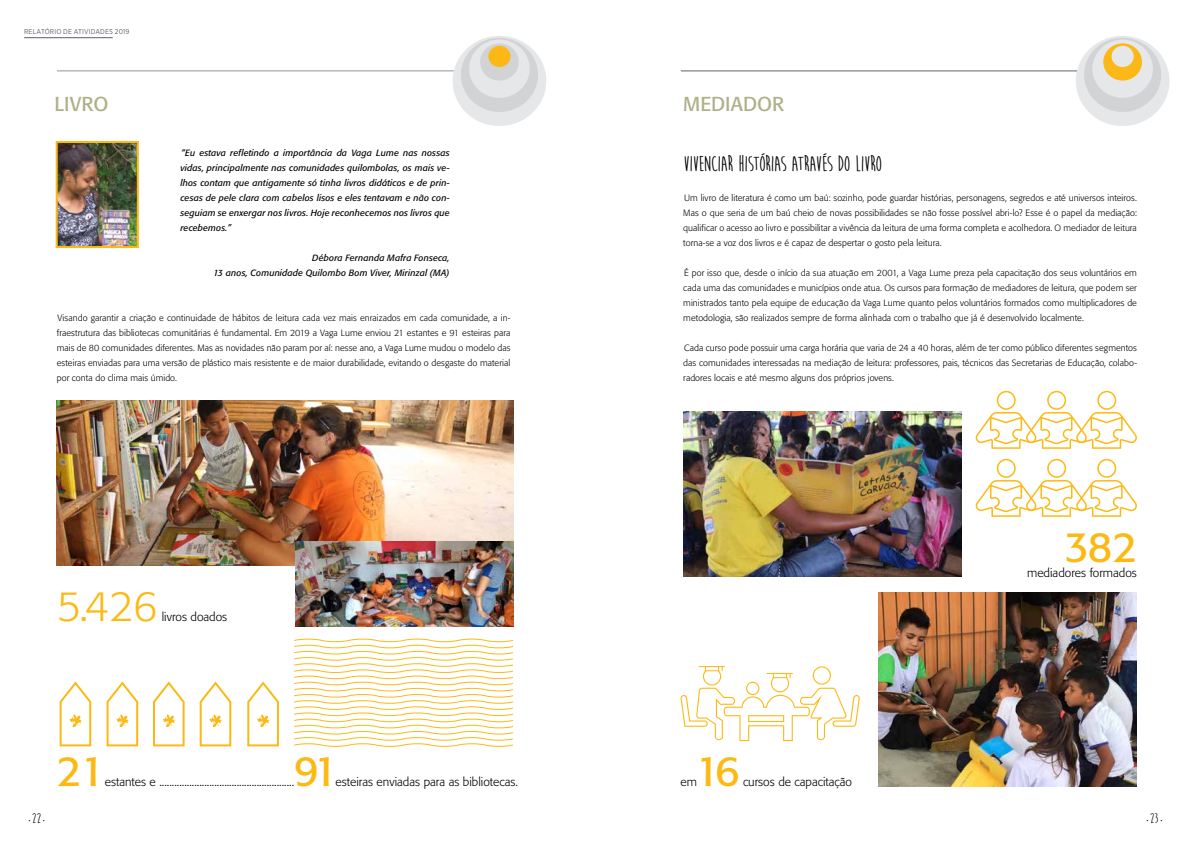
<style>
.page{position:relative;width:1191px;height:842px;background:#fff}
.page>*{position:absolute;margin:0;border:0;box-sizing:border-box;transform-origin:0 0}
.t1{font:42px "Formata";letter-spacing:-.02em;color:#fdb913}
.t2{font:300 42px "Formata";color:#fdb913}
.t3{font:700 22px "Moon Flower";letter-spacing:-.04em;color:#000}
.t4{font:20px "Formata";letter-spacing:.005em;color:#afb087}
.t5{font:700 14px "Moon Flower";color:#000}
.t6{font:300 12px "Formata";color:#000}
.t7{font:300 9px/15px "Formata";letter-spacing:.005em;color:#000;text-align:justify}
.t8{font:italic 9px/15px "Formata";letter-spacing:.01em;color:#000;text-align:justify}
.t9{font:7px "Gotham Narrow";letter-spacing:.02em;color:#5a5e68}
.t10{font:700 4px "Moon Flower";color:#000}
.s1{font-size:4px}
</style>
<div class="page">
<hr style="left:24px;top:38px;width:89px;height:1px;background:#5a5e68">
<hr style="left:57px;top:71px;width:453px;height:1px;background:#939598">
<hr style="left:681px;top:71px;width:453px;height:1px;background:#939598">
<img style="left:57px;top:400px;width:456px;height:165px">
<img style="left:295px;top:542px;width:218px;height:84px">
<svg style="left:107px;top:681px;width:31px;height:65px"></svg>
<svg style="left:153px;top:681px;width:32px;height:65px"></svg>
<svg style="left:200px;top:681px;width:31px;height:65px"></svg>
<svg style="left:247px;top:681px;width:32px;height:65px"></svg>
<svg style="left:294px;top:638px;width:220px;height:109px"></svg>
<svg style="left:60px;top:681px;width:31px;height:65px"></svg>
<div style="left:452px;top:36px;width:94px;height:90px;background:#e6e7e8;border-radius:50%"></div>
<div style="left:461px;top:38px;width:77px;height:74px;background:#d1d3d4;border-radius:50%"></div>
<div style="left:469px;top:40px;width:61px;height:58px;background:#e6e7e8;border-radius:50%"></div>
<div style="left:480px;top:43px;width:39px;height:38px;background:#d1d3d4;border-radius:50%"></div>
<div style="left:488px;top:46px;width:22px;height:21px;background:#fcb817;border-radius:50%"></div>
<img style="left:59px;top:144px;width:77px;height:101px">
<div style="left:56px;top:141px;width:83px;height:107px;border:2px solid #fdb913"></div>
<img style="left:878px;top:592px;width:259px;height:194px">
<img style="left:683px;top:412px;width:278px;height:165px">
<svg style="left:975px;top:391px;width:162px;height:58px"></svg>
<svg style="left:975px;top:459px;width:162px;height:58px"></svg>
<div style="left:1075px;top:36px;width:94px;height:90px;background:#e6e7e8;border-radius:50%"></div>
<div style="left:1084px;top:38px;width:77px;height:74px;background:#d1d3d4;border-radius:50%"></div>
<div style="left:1092px;top:40px;width:61px;height:58px;background:#e6e7e8;border-radius:50%"></div>
<div style="left:1103px;top:43px;width:39px;height:38px;background:#fcb817;border-radius:50%"></div>
<div style="left:1111px;top:46px;width:22px;height:21px;background:#e6e7e8;border-radius:50%"></div>
<svg style="left:680px;top:666px;width:180px;height:75px"></svg>
<div style="left:773px;top:673px;width:13px;height:5px;background:#fff"></div>
<div style="left:773px;top:673px;width:14px;height:5px;border:1px solid #fdb913"></div>
<p class="t9" style="left:24px;top:27px;width:107px">RELATÓRIO DE ATIVIDADES 2019</p>
<h3 class="t4" style="left:54px;top:92px;width:55px">LIVRO</h3>
<p class="t8" style="left:180px;top:145px;width:271px">“Eu estava refletindo a importância da Vaga Lume nas nossas vidas, principalmente nas comunidades quilombolas, os mais ve&shy;lhos contam que antigamente só tinha livros didáticos e de prin&shy;cesas de pele clara com cabelos lisos e eles tentavam e não con&shy;seguiam se enxergar nos livros. Hoje reconhecemos nos livros que recebemos.”</p>
<p class="t8" style="left:213px;top:250px;width:238px;text-align:right">Débora Fernanda Mafra Fonseca,<br>13 anos, Comunidade Quilombo Bom Viver, Mirinzal (MA)</p>
<p class="t7" style="left:57px;top:310px;width:455px">Visando garantir a criação e continuidade de hábitos de leitura cada vez mais enraizados em cada comunidade, a in&shy;fraestrutura das bibliotecas comunitárias é fundamental. Em 2019 a Vaga Lume enviou 21 estantes e 91 esteiras para mais de 80 comunidades diferentes. Mas as novidades não param por aí: nesse ano, a Vaga Lume mudou o modelo das esteiras enviadas para uma versão de plástico mais resistente e de maior durabilidade, evitando o desgaste do material por conta do clima mais úmido.</p>
<h1 class="t2" style="left:57px;top:582px;width:102px">5.426</h1>
<h3 class="t6" style="left:162px;top:610px;width:67px">livros doados</h3>
<h1 class="t1" style="left:57px;top:746px;width:50px">21</h1>
<h1 class="t1" style="left:294px;top:746px;width:45px">91</h1>
<h3 class="t6" style="left:336px;top:775px;width:184px">esteiras enviadas para as bibliotecas.</h3>
<h3 class="t6" style="left:105px;top:775px;width:191px">estantes e ......................................................</h3>
<h3 class="t4" style="left:683px;top:92px;width:102px">MEDIADOR</h3>
<h2 class="t3" style="left:683px;top:152px;width:200px">VIVENCIAR HISTÓRIAS ATRAVÉS DO LIVRO</h2>
<p class="t7" style="left:683px;top:190px;width:455px">Um livro de literatura é como um baú: sozinho, pode guardar histórias, personagens, segredos e até universos inteiros.<br>Mas o que seria de um baú cheio de novas possibilidades se não fosse possível abri-lo? Esse é o papel da mediação: qualificar o acesso ao livro e possibilitar a vivência da leitura de uma forma completa e acolhedora. O mediador de leitura torna-se a voz dos livros e é capaz de despertar o gosto pela leitura.</p>
<p class="t7" style="left:683px;top:265px;width:455px">É por isso que, desde o início da sua atuação em 2001, a Vaga Lume preza pela capacitação dos seus voluntários em cada uma das comunidades e municípios onde atua. Os cursos para formação de mediadores de leitura, que podem ser ministrados tanto pela equipe de educação da Vaga Lume quanto pelos voluntários formados como multiplicadores de metodologia, são realizados sempre de forma alinhada com o trabalho que já é desenvolvido localmente.</p>
<p class="t7" style="left:683px;top:340px;width:455px">Cada curso pode possuir uma carga horária que varia de 24 a 40 horas, além de ter como público diferentes segmentos das comunidades interessadas na mediação de leitura: professores, pais, técnicos das Secretarias de Educação, colabo&shy;radores locais e até mesmo alguns dos próprios jovens.</p>
<h1 class="t1" style="left:695px;top:746px;width:45px">16</h1>
<h3 class="t6" style="left:743px;top:775px;width:111px">cursos de capacitação</h3>
<h3 class="t6" style="left:680px;top:775px;width:18px">em</h3>
<h1 class="t1" style="left:1064px;top:522px;width:74px">382</h1>
<h3 class="t6" style="left:1027px;top:566px;width:111px">mediadores formados</h3>
<h3 class="t5" style="left:28px;top:812px;width:14px"><span class="s1">•</span> 22</h3>
<p class="t10" style="left:43px;top:819px;width:3px">•</p>
<h3 class="t5" style="left:1146px;top:812px;width:14px"><span class="s1">•</span> 23</h3>
<p class="t10" style="left:1160px;top:819px;width:3px">•</p>
</div>
